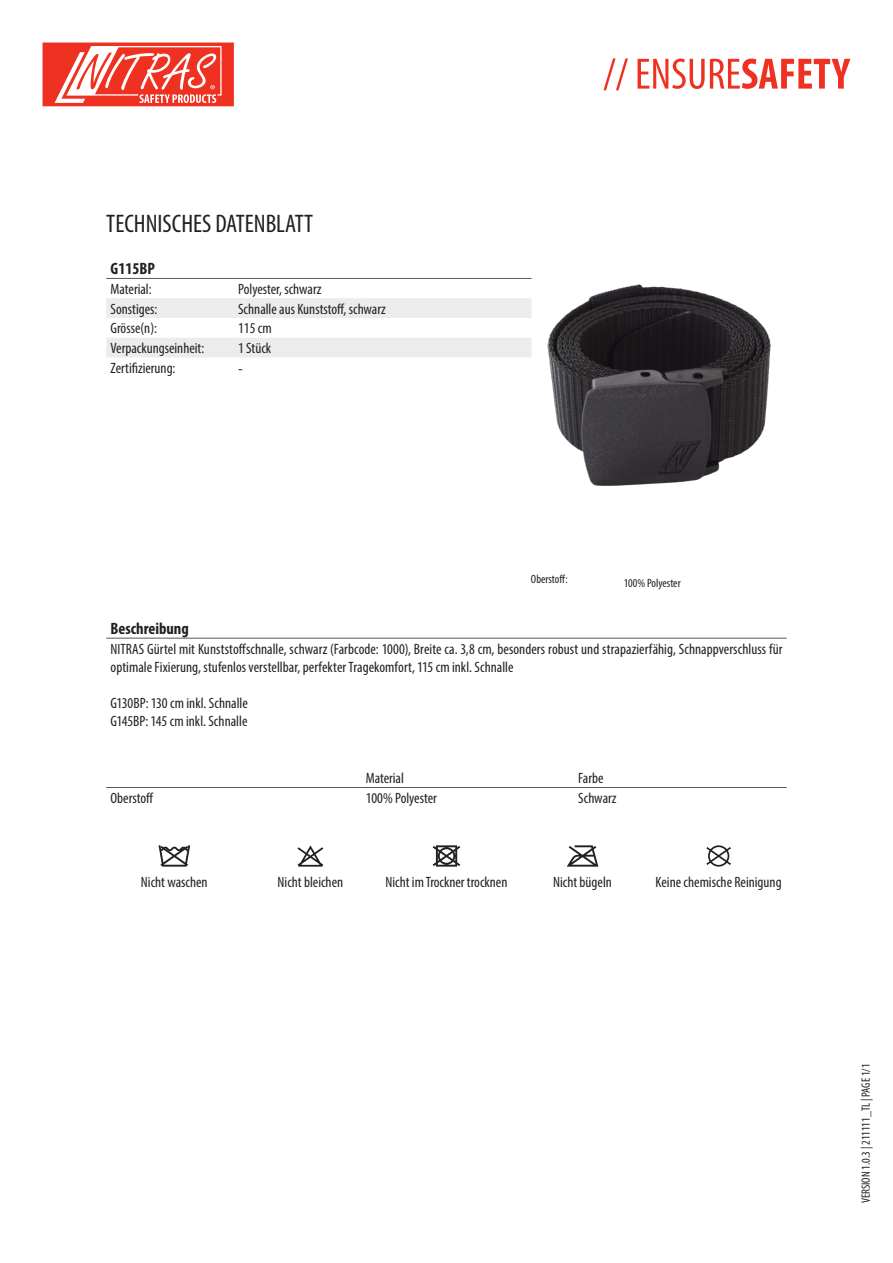
<style>
.page{position:relative;width:893px;height:1263px;background:#fff}
.page>*{position:absolute;margin:0;border:0;box-sizing:border-box;transform-origin:0 0}
.t1{font:condensed 25.5px "Myriad Pro";color:#231f20}
.t2{font:700 condensed 16.5px "Myriad Pro";color:#231f20}
.t3{font:condensed 16.5px "Myriad Pro";color:#231f20}
.Headline_Nitras{font:condensed 15px/18px "Myriad Pro";color:#231f20}
.t4{font:condensed 12px "Myriad Pro";color:#231f20}
</style>
<div class="page">
<svg style="left:603px;top:58px;width:247px;height:32px"></svg>
<svg style="left:43px;top:43px;width:191px;height:63px"></svg>
<svg style="left:106px;top:298px;width:425px;height:59px"></svg>
<hr style="left:106px;top:278px;width:128px;height:1px;background:#57585a">
<hr style="left:234px;top:278px;width:297px;height:1px;background:#57585a">
<img style="left:531px;top:278px;width:240px;height:208px">
<hr style="left:106px;top:638px;width:681px;height:1px;background:#57585a">
<hr style="left:106px;top:787px;width:255px;height:1px;background:#57585a">
<hr style="left:361px;top:787px;width:213px;height:1px;background:#57585a">
<hr style="left:574px;top:787px;width:213px;height:1px;background:#57585a">
<svg style="left:158px;top:845px;width:32px;height:22px"></svg>
<svg style="left:297px;top:845px;width:26px;height:22px"></svg>
<svg style="left:433px;top:845px;width:27px;height:22px"></svg>
<svg style="left:567px;top:845px;width:31px;height:22px"></svg>
<svg style="left:706px;top:845px;width:25px;height:22px"></svg>
<p class="t1" style="left:106px;top:208px;width:208px">TECHNISCHES DATENBLATT</p>
<p class="t2" style="left:111px;top:258px;width:46px">G115BP</p>
<p class="Headline_Nitras" style="left:111px;top:280px;width:43px">Material:</p>
<p class="Headline_Nitras" style="left:238px;top:280px;width:85px">Polyester, schwarz</p>
<p class="Headline_Nitras" style="left:111px;top:300px;width:48px">Sonstiges:</p>
<p class="Headline_Nitras" style="left:238px;top:300px;width:149px">Schnalle aus Kunststoff, schwarz</p>
<p class="Headline_Nitras" style="left:111px;top:319px;width:48px">Grösse(n):</p>
<p class="Headline_Nitras" style="left:238px;top:319px;width:35px">115 cm</p>
<p class="Headline_Nitras" style="left:111px;top:339px;width:95px">Verpackungseinheit:</p>
<p class="Headline_Nitras" style="left:238px;top:339px;width:35px">1 Stück</p>
<p class="Headline_Nitras" style="left:111px;top:359px;width:67px">Zertifizierung:</p>
<p class="t3" style="left:238px;top:359px;width:6px">-</p>
<p class="t4" style="left:531px;top:572px;width:38px">Oberstoff:</p>
<p class="t4" style="left:624px;top:576px;width:58px">100% Polyester</p>
<p class="t2" style="left:111px;top:618px;width:80px">Beschreibung</p>
<p class="Headline_Nitras" style="left:111px;top:639px;width:673px">NITRAS Gürtel mit Kunststoffschnalle, schwarz (Farbcode: 1000), Breite ca. 3,8 cm, besonders robust und strapazierfähig, Schnappverschluss für optimale Fixierung, stufenlos verstellbar, perfekter Tragekomfort, 115 cm inkl. Schnalle</p>
<p class="Headline_Nitras" style="left:111px;top:693px;width:139px">G130BP: 130 cm inkl. Schnalle</p>
<p class="Headline_Nitras" style="left:111px;top:711px;width:138px">G145BP: 145 cm inkl. Schnalle</p>
<p class="Headline_Nitras" style="left:366px;top:769px;width:40px">Material</p>
<p class="Headline_Nitras" style="left:578px;top:769px;width:27px">Farbe</p>
<p class="Headline_Nitras" style="left:111px;top:789px;width:45px">Oberstoff</p>
<p class="Headline_Nitras" style="left:366px;top:789px;width:73px">100% Polyester</p>
<p class="Headline_Nitras" style="left:578px;top:789px;width:40px">Schwarz</p>
<p class="Headline_Nitras" style="left:141px;top:873px;width:68px">Nicht waschen</p>
<p class="Headline_Nitras" style="left:278px;top:873px;width:67px">Nicht bleichen</p>
<p class="Headline_Nitras" style="left:385px;top:873px;width:123px">Nicht im Trockner trocknen</p>
<p class="Headline_Nitras" style="left:553px;top:873px;width:60px">Nicht bügeln</p>
<p class="Headline_Nitras" style="left:656px;top:873px;width:128px">Keine chemische Reinigung</p>
<p class="t4" style="left:859px;top:1203px;width:141px;rotate:-90deg">VERSION 1.0.3 | 211111_TL | PAGE 1/1</p>
</div>
